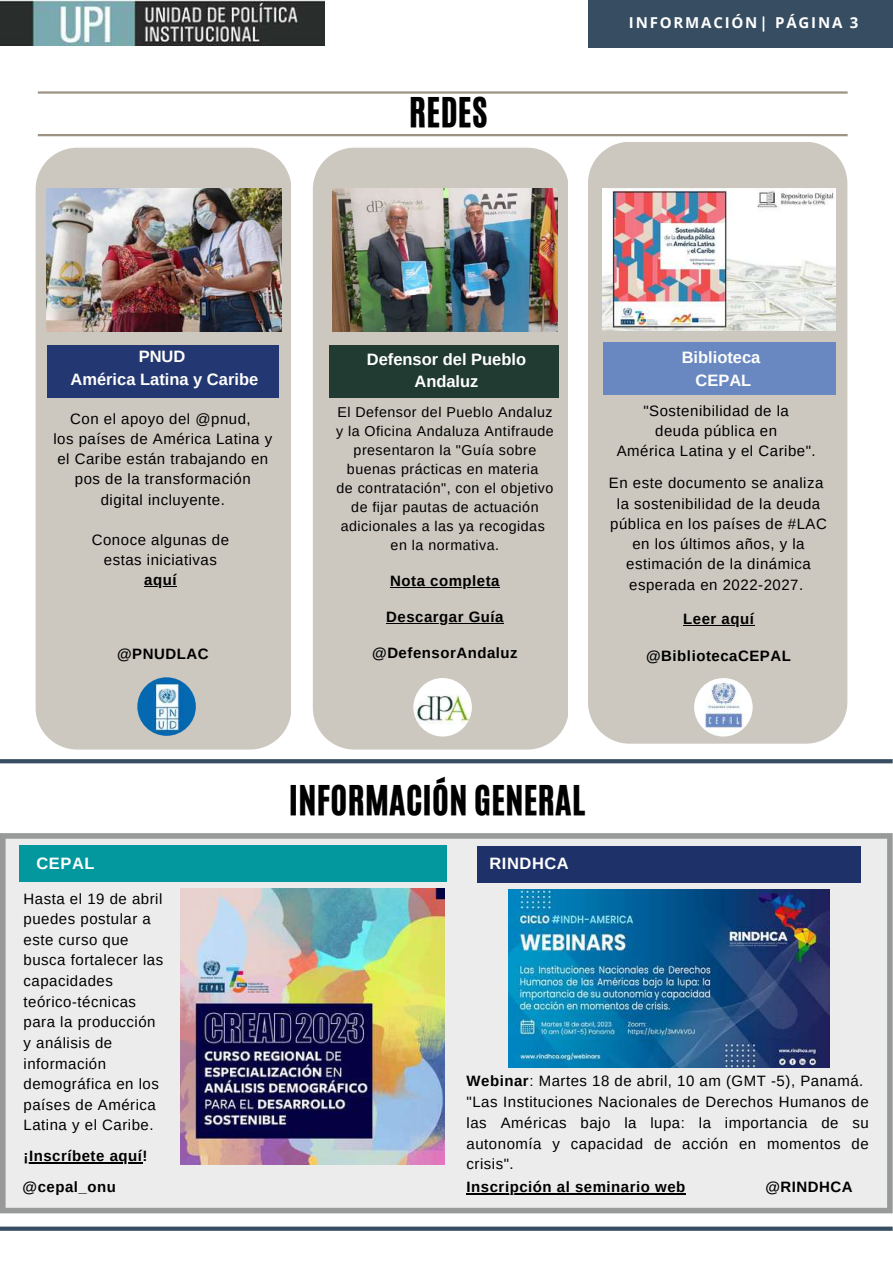
<style>
.page{position:relative;width:893px;height:1264px;background:#fff}
.page>*{position:absolute;margin:0;border:0;box-sizing:border-box;transform-origin:0 0}
.t1{font:34.5px "CA Generated";letter-spacing:.01em;color:#000}
.t2{font:700 16.5px/22.5px "Arimo";color:#fefefb;text-align:center}
.t3{font:700 16.5px/22.5px "Arimo";color:#fff;text-align:center}
.t4{font:700 16.5px "Arimo";letter-spacing:.035em;color:#fff}
.t5{font:15px/20.5px "Arimo";letter-spacing:.035em;color:#000;text-align:center}
.t6{font:700 15px "Arimo";letter-spacing:.035em;color:#000}
.t7{font:700 15px "Open Sans";letter-spacing:.12em;color:#fff}
.t8{font:14.25px/19px "Arimo";letter-spacing:.035em;color:#000;text-align:center}
.s1{font-family:"Noto Sans"}
.s2{font-weight:700}
</style>
<div class="page">
<img style="left:0;top:0;width:324px;height:46px">
<svg style="left:0;top:1226px;width:892px;height:4px;background:#536779"></svg>
<div style="left:588px;top:0;width:304px;height:47px;background:#364d62"></div>
<div style="left:313px;top:148px;width:255px;height:601px;background:#ccc8c0"></div>
<svg style="left:0;top:833px;width:892px;height:380px;background:#e3e4e4"></svg>
<div style="left:330px;top:345px;width:229px;height:52px;background:#223b32"></div>
<img style="left:413px;top:678px;width:59px;height:58px;border-radius:50%">
<hr style="left:38px;top:134px;width:809px;height:2px;background:#9c9384">
<div style="left:588px;top:142px;width:259px;height:601px;background:#ccc8c0"></div>
<hr style="left:38px;top:91px;width:809px;height:3px;background:#9c9384">
<div style="left:20px;top:845px;width:426px;height:36px;background:#03989e"></div>
<img style="left:694px;top:678px;width:58px;height:58px;border-radius:50%">
<div style="left:602px;top:342px;width:233px;height:53px;background:#6988c2"></div>
<svg style="left:0;top:759px;width:892px;height:4px;background:#3d5367"></svg>
<div style="left:36px;top:148px;width:255px;height:601px;background:#ccc8c0"></div>
<img style="left:137px;top:677px;width:59px;height:58px;border-radius:50%">
<div style="left:47px;top:345px;width:232px;height:52px;background:#233772"></div>
<div style="left:477px;top:846px;width:383px;height:36px;background:#1f3169"></div>
<img style="left:47px;top:188px;width:235px;height:143px">
<img style="left:332px;top:188px;width:225px;height:143px">
<img style="left:181px;top:888px;width:264px;height:276px">
<img style="left:602px;top:188px;width:233px;height:143px">
<hr style="left:466px;top:1193px;width:219px;height:1px;background:#000">
<img style="left:508px;top:889px;width:321px;height:178px">
<hr style="left:390px;top:587px;width:110px;height:1px;background:#000">
<hr style="left:386px;top:623px;width:118px;height:1px;background:#000">
<hr style="left:24px;top:1162px;width:118px;height:1px;background:#000">
<hr style="left:683px;top:625px;width:71px;height:1px;background:#000">
<hr style="left:144px;top:586px;width:33px;height:1px;background:#000">
<h1 class="t1" style="left:409px;top:87px;width:79px">REDES</h1>
<p class="t7" style="left:629px;top:12px;width:231px">INFORMACIÓN| PÁGINA 3</p>
<p class="t2" style="left:70px;top:345px;width:189px">PNUD<br>América Latina y Caribe</p>
<p class="t5" style="left:53px;top:409px;width:220px;line-height:20.1px">Con el apoyo del @pnud,<br>los países de América Latina y el Caribe están trabajando en pos de la transformación digital incluyente.</p>
<p class="t5" style="left:92px;top:529px;width:139px;line-height:20.1px">Conoce algunas de estas iniciativas</p>
<p class="t6" style="left:144px;top:571px;width:34px">aquí</p>
<p class="t6" style="left:117px;top:645px;width:93px">@PNUDLAC</p>
<p class="t3" style="left:367px;top:347px;width:161px">Defensor del Pueblo<br>Andaluz</p>
<p class="t8" style="left:336px;top:403px;width:219px">El Defensor del Pueblo Andaluz y la Oficina Andaluza Antifraude presentaron la "Guía sobre buenas prácticas en materia<br>de contratación", con el objetivo de fijar pautas de actuación adicionales a las ya recogidas en la normativa.</p>
<p class="t6" style="left:390px;top:572px;width:111px">Nota completa</p>
<p class="t6" style="left:386px;top:608px;width:119px">Descargar Guía</p>
<p class="t6" style="left:372px;top:644px;width:147px">@DefensorAndaluz</p>
<p class="t2" style="left:681px;top:346px;width:80px">Biblioteca<br>CEPAL</p>
<p class="t5" style="left:616px;top:400px;width:200px">"Sostenibilidad de la<br>deuda pública en<br>América Latina y el Caribe".</p>
<p class="t5" style="left:609px;top:473px;width:219px">En este documento se analiza la sostenibilidad de la deuda pública en los países de #LAC en los últimos años, y la estimación de la dinámica esperada en 2022-2027.</p>
<p class="t6" style="left:683px;top:610px;width:72px">Leer aquí</p>
<p class="t6" style="left:646px;top:647px;width:146px">@BibliotecaCEPAL</p>
<p class="t3" style="left:37px;top:852px;width:60px">CEPAL</p>
<p class="t5" style="left:24px;top:888px;width:141px;text-align:left">Hasta el 19 de abril puedes postular a este curso que busca fortalecer las capacidades teórico<span class="s1">‐</span>técnicas para la producción y análisis de información demográfica en los países de América<br>Latina y el Caribe.</p>
<p class="t6" style="left:24px;top:1147px;width:125px">¡Inscríbete aquí!</p>
<p class="t6" style="left:23px;top:1178px;width:95px">@cepal_onu</p>
<h1 class="t1" style="left:289px;top:775px;width:297px">INFORMACIÓN GENERAL</h1>
<p class="t4" style="left:489px;top:854px;width:81px">RINDHCA</p>
<p class="t5" style="left:466px;top:1070px;width:403px;text-align:left"><span class="s2">Webinar</span>: Martes 18 de abril, 10 am (GMT -5), Panamá. "Las Instituciones Nacionales de Derechos Humanos de las Américas bajo la lupa: la importancia de su autonomía y capacidad de acción en momentos de crisis".</p>
<p class="t6" style="left:466px;top:1178px;width:220px">Inscripción al seminario web</p>
<p class="t6" style="left:765px;top:1178px;width:89px">@RINDHCA</p>
</div>
